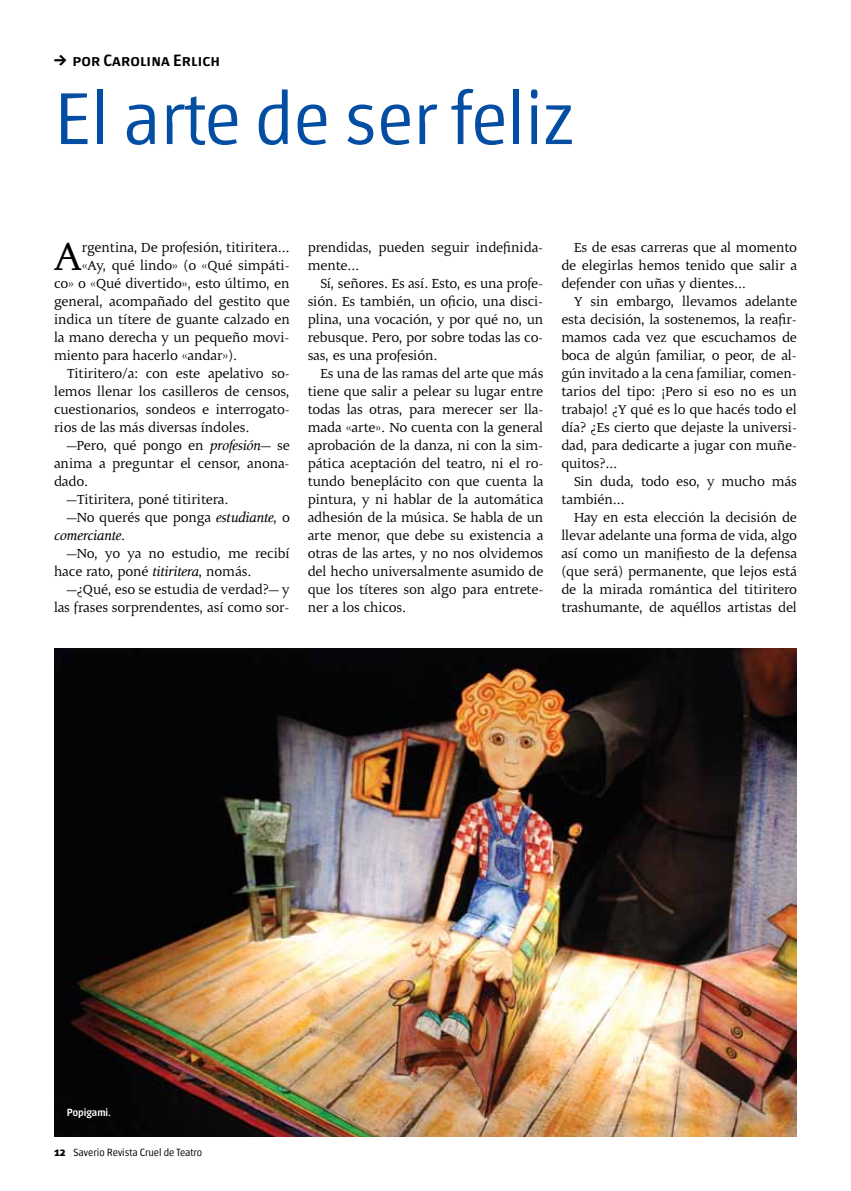
<style>
.page{position:relative;width:851px;height:1191px;background:#fff}
.page>*{position:absolute;margin:0;border:0;box-sizing:border-box;transform-origin:0 0}
.t1{font:300 73.5px "Chaco";color:#034ea2}
.t2{font:44.85px "Malena";color:#000}
.t3{font:500 16.5px "Chaco";letter-spacing:.01em;color:#000}
.t4{font:15px/18px "Malena";color:#000;text-align:justify}
.t5{font:15px "Malena";letter-spacing:-.02em;color:#000}
.t6{font:italic 15px "Malena";color:#000}
.t7{font:300 10.5px "Chaco";color:#000}
.t8{font:500 10.5px "Chaco";color:#fff}
.s1{font-style:italic}
.s2{font-style:normal}
.s3{font-weight:700}
</style>
<div class="page">
<img style="left:54px;top:648px;width:742px;height:489px">
<p class="t3" style="left:72px;top:53px;width:149px">por Carolina Erlich</p>
<h1 class="t1" style="left:54px;top:85px;width:521px">El arte de ser feliz</h1>
<h2 class="t2" style="left:54px;top:232px;width:29px">A</h2>
<p class="t5" style="left:82px;top:239px;width:209px">rgentina, De profesión, titiritera…</p>
<p class="t4" style="left:82px;top:257px;width:209px">«Ay, qué lindo» (o «Qué simpáti-</p>
<p class="t4" style="left:54px;top:275px;width:237px">co» o «Qué divertido», esto último, en</p>
<p class="t4" style="left:54px;top:293px;width:237px">general, acompañado del gestito que</p>
<p class="t4" style="left:54px;top:311px;width:237px">indica un títere de guante calzado en</p>
<p class="t4" style="left:54px;top:329px;width:237px">la mano derecha y un pequeño movi-</p>
<p class="t4" style="left:54px;top:347px;width:185px">miento para hacerlo «andar»).</p>
<p class="t4" style="left:67px;top:365px;width:224px">Titiritero/a: con este apelativo so-</p>
<p class="t4" style="left:54px;top:383px;width:237px">lemos llenar los casilleros de censos,</p>
<p class="t4" style="left:54px;top:401px;width:237px">cuestionarios, sondeos e interrogato-</p>
<p class="t4" style="left:54px;top:419px;width:197px">rios de las más diversas índoles.</p>
<p class="t4" style="left:67px;top:437px;width:224px">—Pero, qué pongo en <span class="s1">profesión</span>— se</p>
<p class="t4" style="left:54px;top:455px;width:237px">anima a preguntar el censor, anona-</p>
<p class="t4" style="left:54px;top:473px;width:36px">dado.</p>
<p class="t4" style="left:67px;top:491px;width:163px">—Titiritera, poné titiritera.</p>
<p class="t4" style="left:67px;top:509px;width:224px">—No querés que ponga <span class="s1">estudiante</span>, o</p>
<p class="t6" style="left:54px;top:527px;width:73px">comerciante<span class="s2">.</span></p>
<p class="t4" style="left:67px;top:545px;width:224px">—No, yo ya no estudio, me recibí</p>
<p class="t4" style="left:54px;top:563px;width:199px">hace rato, poné <span class="s1">titiritera</span>, nomás.</p>
<p class="t4" style="left:67px;top:581px;width:224px">—¿Qué, eso se estudia de verdad?— y</p>
<p class="t4" style="left:54px;top:599px;width:237px">las frases sorprendentes, así como sor-</p>
<p class="t4" style="left:307px;top:239px;width:237px">prendidas, pueden seguir indefinida&shy;mente…</p>
<p class="t4" style="left:307px;top:275px;width:237px;text-indent:13px">Sí, señores. Es así. Esto, es una profe&shy;sión. Es también, un oficio, una disci&shy;plina, una vocación, y por qué no, un rebusque. Pero, por sobre todas las co&shy;sas, es una profesión.</p>
<p class="t4" style="left:307px;top:365px;width:237px;text-indent:13px">Es una de las ramas del arte que más tiene que salir a pelear su lugar entre todas las otras, para merecer ser lla&shy;mada «arte». No cuenta con la general aprobación de la danza, ni con la sim&shy;pática aceptación del teatro, ni el ro&shy;tundo beneplácito con que cuenta la pintura, y ni hablar de la automática adhesión de la música. Se habla de un arte menor, que debe su existencia a otras de las artes, y no nos olvidemos del hecho universalmente asumido de que los títeres son algo para entrete&shy;ner a los chicos.</p>
<p class="t4" style="left:561px;top:239px;width:237px;text-indent:13px">Es de esas carreras que al momento de elegirlas hemos tenido que salir a defender con uñas y dientes…</p>
<p class="t4" style="left:561px;top:293px;width:237px;text-indent:13px">Y sin embargo, llevamos adelante esta decisión, la sostenemos, la reafir&shy;mamos cada vez que escuchamos de boca de algún familiar, o peor, de al&shy;gún invitado a la cena familiar, comen&shy;tarios del tipo: ¡Pero si eso no es un trabajo! ¿Y qué es lo que hacés todo el día? ¿Es cierto que dejaste la universi&shy;dad, para dedicarte a jugar con muñe&shy;quitos?…</p>
<p class="t4" style="left:561px;top:473px;width:237px;text-indent:13px">Sin duda, todo eso, y mucho más también…</p>
<p class="t4" style="left:561px;top:509px;width:237px;text-indent:13px">Hay en esta elección la decisión de llevar adelante una forma de vida, algo así como un manifiesto de la defensa (que será) permanente, que lejos está de la mirada romántica del titiritero trashumante, de aquéllos artistas del</p>
<p class="t8" style="left:67px;top:1108px;width:45px">Popigami.</p>
<p class="t7" style="left:54px;top:1147px;width:150px"><span class="s3">12</span> Saverio Revista Cruel de Teatro</p>
</div>
